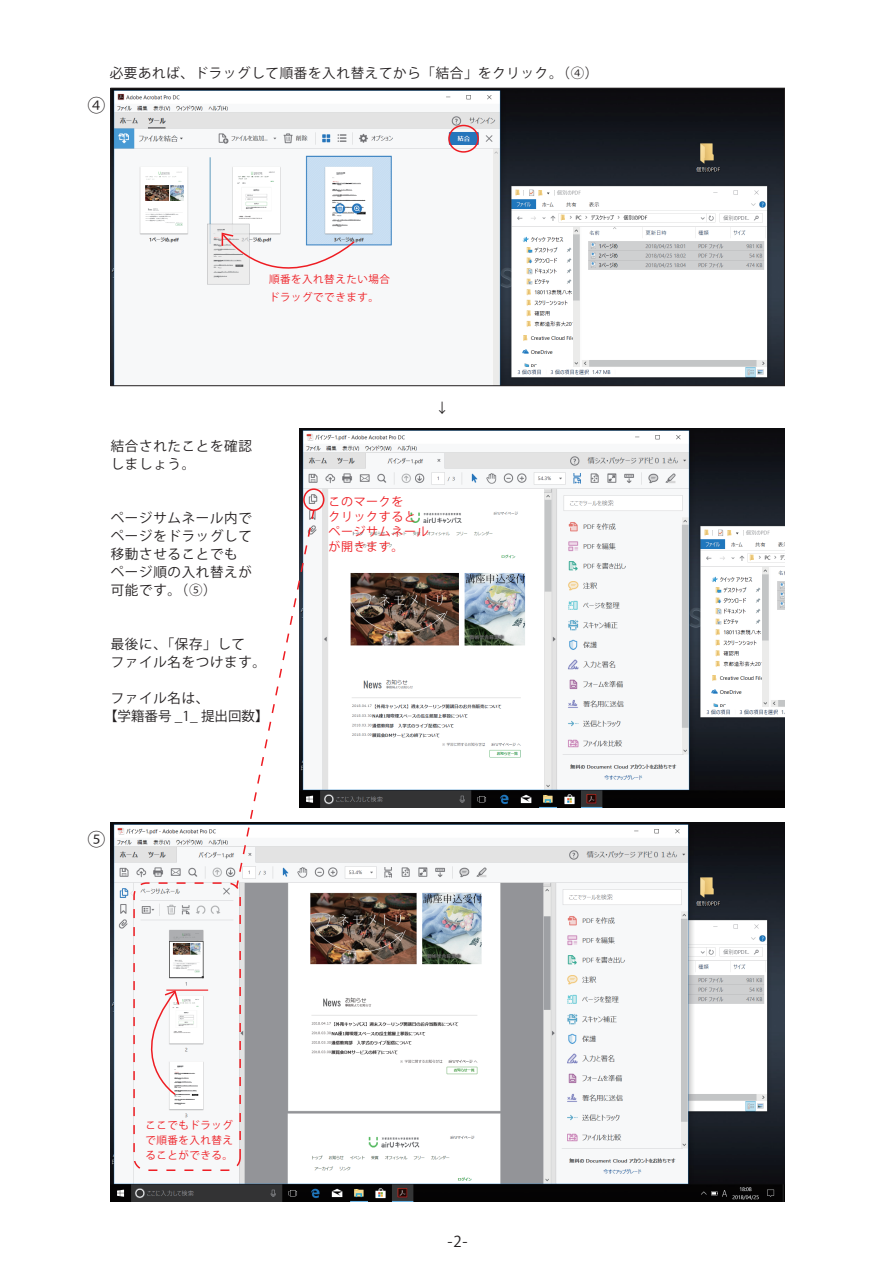
<style>
.page{position:relative;width:893px;height:1263px;background:#fff}
.page>*{position:absolute;margin:0;border:0;box-sizing:border-box;transform-origin:0 0}
.t1{font:18px "Koz Go Pro";color:#231f20}
.t2{font:15px "Koz Go Pr 6 N";color:#231f20}
.t3{font:13.5px/18px "Koz Go Pr 6 N";letter-spacing:.05em;color:#231f20}
.t4{font:13.5px/18px "Koz Go Pr 6 N";color:#231f20}
.t5{font:12px/15px "Koz Go Pr 6 N";letter-spacing:.05em;color:#ee1d23}
.t6{font:10.5px/15px "Koz Go Pr 6 N";letter-spacing:.05em;color:#ee1d23}
</style>
<div class="page">
<img style="left:111px;top:822px;width:673px;height:379px">
<img style="left:113px;top:90px;width:670px;height:294px">
<svg style="left:221px;top:232px;width:135px;height:73px"></svg>
<div style="left:448px;top:125px;width:31px;height:28px;border:2px solid #ee1d23;border-radius:50%"></div>
<div style="left:133px;top:882px;width:108px;height:289px;border:2px dashed #ee1d23;border-radius:13px"></div>
<img style="left:300px;top:428px;width:484px;height:379px">
<div style="left:303px;top:488px;width:21px;height:23px;border:2px solid #ee1d23;border-radius:50%"></div>
<svg style="left:122px;top:989px;width:58px;height:107px"></svg>
<hr style="left:166px;top:989px;width:42px;height:2px;background:#ee1d23">
<svg style="left:235px;top:508px;width:81px;height:381px"></svg>
<p class="t3" style="left:110px;top:64px;width:490px">必要あれば、ドラッグして順番を入れ替えてから「結合」をクリック。（④）</p>
<h1 class="t1" style="left:87px;top:94px;width:19px">④</h1>
<p class="t6" style="left:269px;top:270px;width:122px;line-height:18px">順番を入れ替えたい場合ドラッグでできます。</p>
<p class="t3" style="left:111px;top:437px;width:143px">結合されたことを確認しましょう。</p>
<p class="t3" style="left:111px;top:509px;width:143px">ページサムネール内でページをドラッグして移動させることでもページ順の入れ替えが可能です。（⑤）</p>
<p class="t3" style="left:111px;top:635px;width:157px">最後に、「保存」して<br>ファイル名をつけます。</p>
<p class="t4" style="left:104px;top:689px;width:166px;text-indent:7px">ファイル名は、<br>【学籍番号 _1_ 提出回数】</p>
<p class="t3" style="left:435px;top:400px;width:15px">↓</p>
<p class="t5" style="left:328px;top:494px;width:102px">このマークを<br>クリックするとページサムネールが開きます。</p>
<h1 class="t1" style="left:87px;top:828px;width:19px">⑤</h1>
<p class="t6" style="left:145px;top:1117px;width:89px;text-align:justify">ここでもドラッグで順番を入れ替えることができる。</p>
<p class="t2" style="left:448px;top:1233px;width:21px">-2-</p>
</div>
